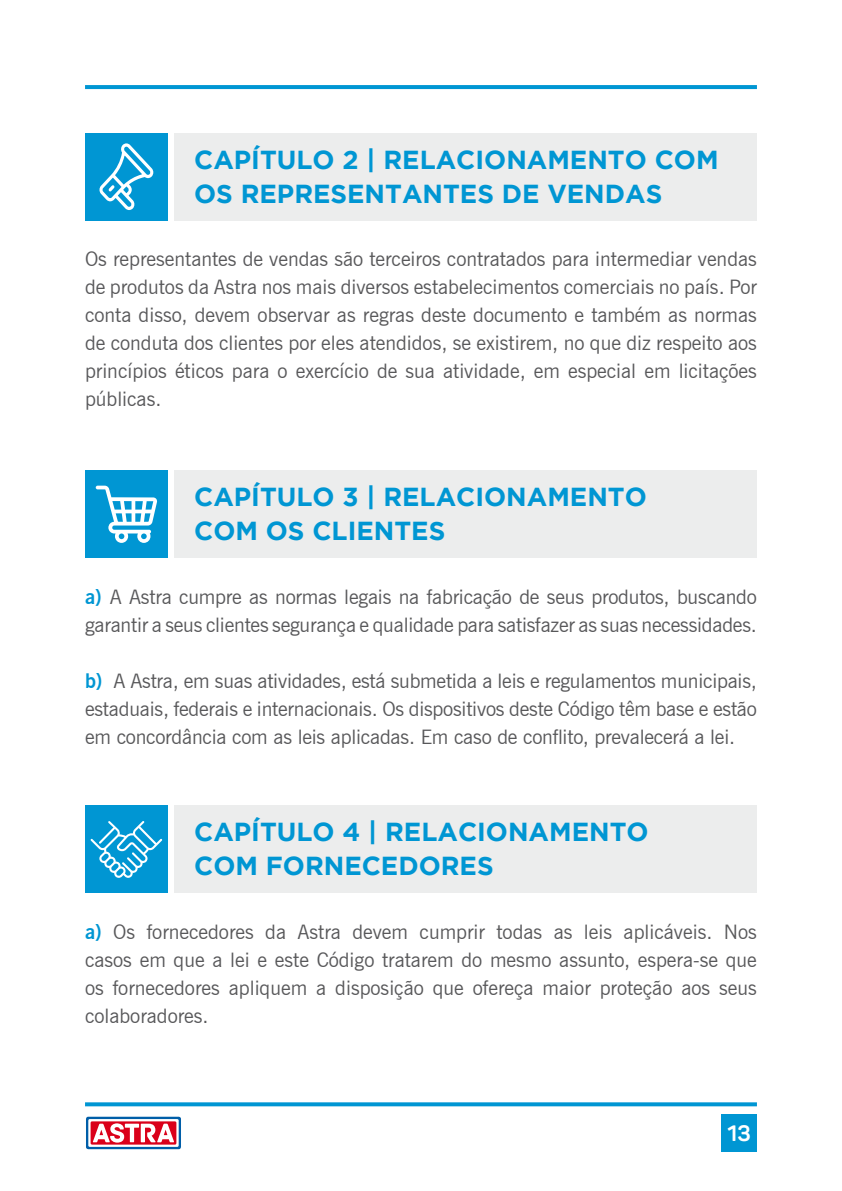
<style>
.page{position:relative;width:842px;height:1191px;background:#fff}
.page>*{position:absolute;margin:0;border:0;box-sizing:border-box;transform-origin:0 0}
.t1{font:700 26px/34px "Gotham";color:#0096d3}
.t2{font:700 22px "Panton";color:#fff}
.t3{font:20px/28px "News Gothic BT";letter-spacing:-.01em;color:#58585a;text-align:justify}
.s1{font-weight:700;color:#0096d3}
</style>
<div class="page">
<svg style="left:85px;top:85px;width:672px;height:4px;fill:#0096d3"></svg>
<svg style="left:85px;top:1102px;width:672px;height:4px;fill:#0096d3"></svg>
<div style="left:721px;top:1114px;width:36px;height:37px;background:#0096d3"></div>
<div style="left:85px;top:133px;width:83px;height:87px;background:#0096d3"></div>
<div style="left:85px;top:470px;width:83px;height:88px;background:#0096d3"></div>
<div style="left:85px;top:805px;width:83px;height:88px;background:#0096d3"></div>
<div style="left:174px;top:133px;width:583px;height:87px;background:#eceded"></div>
<div style="left:174px;top:470px;width:583px;height:88px;background:#eceded"></div>
<div style="left:174px;top:805px;width:583px;height:88px;background:#eceded"></div>
<svg style="left:96px;top:485px;width:61px;height:58px"></svg>
<svg style="left:99px;top:143px;width:54px;height:67px"></svg>
<svg style="left:91px;top:821px;width:71px;height:57px"></svg>
<svg style="left:86px;top:1116px;width:95px;height:34px"></svg>
<h1 class="t1" style="left:194px;top:142px;width:526px">CAPÍTULO 2 | RELACIONAMENTO COM<br>OS REPRESENTANTES DE VENDAS</h1>
<p class="t3" style="left:85px;top:245px;width:673px">Os representantes de vendas são terceiros contratados para intermediar vendas de produtos da Astra nos mais diversos estabelecimentos comerciais no país. Por conta disso, devem observar as regras deste documento e também as normas de conduta dos clientes por eles atendidos, se existirem, no que diz respeito aos princípios éticos para o exercício de sua atividade, em especial em licitações públicas.</p>
<h1 class="t1" style="left:194px;top:479px;width:454px">CAPÍTULO 3 | RELACIONAMENTO<br>COM OS CLIENTES</h1>
<p class="t3" style="left:85px;top:582px;width:673px"><span class="s1">a)</span> A Astra cumpre as normas legais na fabricação de seus produtos, buscando garantir a seus clientes segurança e qualidade para satisfazer as suas necessidades.</p>
<p class="t3" style="left:85px;top:666px;width:673px"><span class="s1">b)</span> A Astra, em suas atividades, está submetida a leis e regulamentos municipais, estaduais, federais e internacionais. Os dispositivos deste Código têm base e estão em concordância com as leis aplicadas. Em caso de conflito, prevalecerá a lei.</p>
<h1 class="t1" style="left:194px;top:814px;width:456px">CAPÍTULO 4 | RELACIONAMENTO<br>COM FORNECEDORES</h1>
<p class="t3" style="left:85px;top:917px;width:673px"><span class="s1">a)</span> Os fornecedores da Astra devem cumprir todas as leis aplicáveis. Nos casos em que a lei e este Código tratarem do mesmo assunto, espera-se que os fornecedores apliquem a disposição que ofereça maior proteção aos seus colaboradores.</p>
<p class="t2" style="left:727px;top:1120px;width:25px">13</p>
</div>
